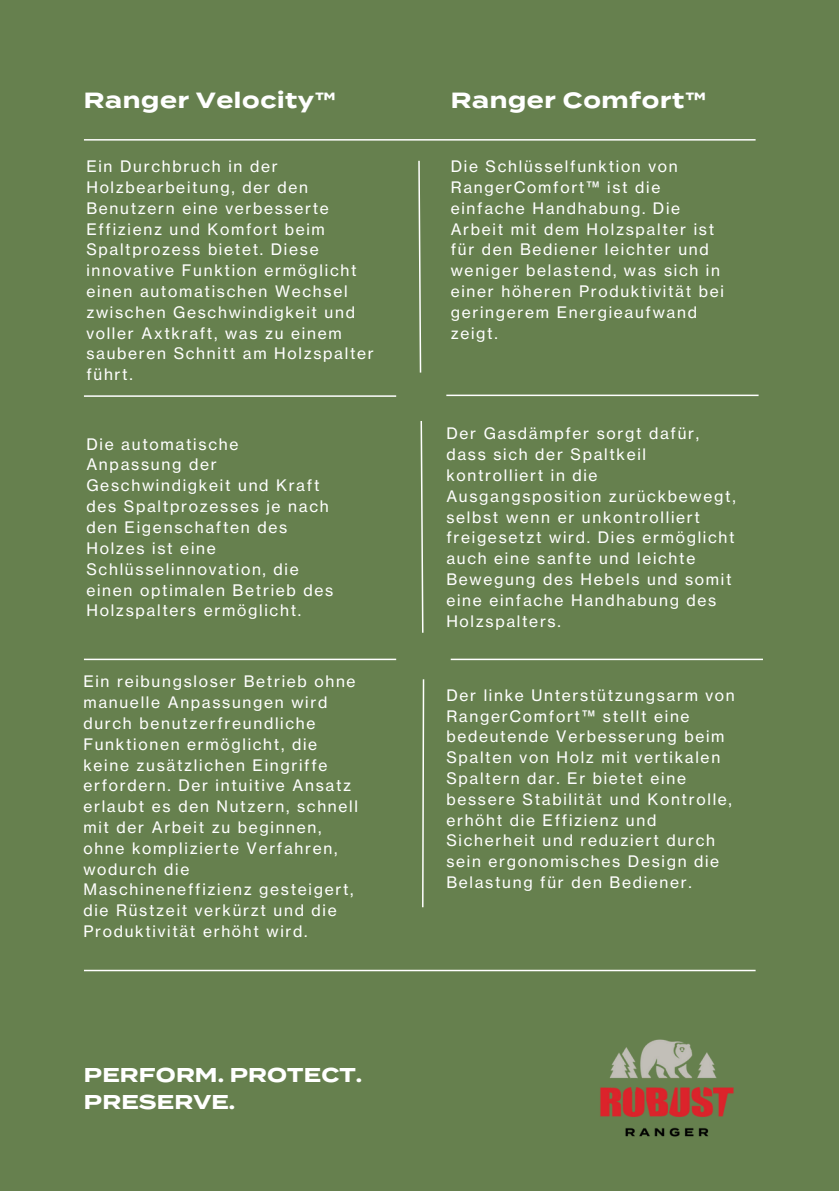
<style>
.page{position:relative;width:839px;height:1191px;background:#fff}
.page>*{position:absolute;margin:0;border:0;box-sizing:border-box;transform-origin:0 0}
.t1{font:700 22px "Termina";letter-spacing:.03em;color:#fff}
.t2{font:700 20px/27px "Termina";letter-spacing:.01em;color:#fff}
.t3{font:15.6px/20.8px "N Haas Grotesk TX Pro 55 Rg";letter-spacing:.11em;color:#fff}
</style>
<div class="page">
<div style="left:0;top:0;width:838px;height:1191px;background:#66804e"></div>
<svg style="left:418px;top:160px;width:4px;height:213px"></svg>
<svg style="left:422px;top:679px;width:3px;height:229px"></svg>
<img style="left:600px;top:1039px;width:134px;height:98px">
<svg style="left:420px;top:421px;width:4px;height:212px"></svg>
<hr style="left:84px;top:395px;width:312px;height:2px;background:#fff">
<hr style="left:446px;top:395px;width:312px;height:1px;background:#fff">
<hr style="left:84px;top:659px;width:312px;height:1px;background:#fff">
<hr style="left:450px;top:659px;width:313px;height:1px;background:#fff">
<hr style="left:84px;top:139px;width:671px;height:2px;background:#fff">
<hr style="left:84px;top:970px;width:671px;height:1px;background:#fff">
<h2 class="t1" style="left:84px;top:87px;width:254px">Ranger Velocity™</h2>
<p class="t3" style="left:86px;top:156px;width:289px">Ein Durchbruch in der<br>Holzbearbeitung, der den<br>Benutzern eine verbesserte<br>Effizienz und Komfort beim<br>Spaltprozess bietet. Diese innovative Funktion ermöglicht einen automatischen Wechsel zwischen Geschwindigkeit und voller Axtkraft, was zu einem sauberen Schnitt am Holzspalter führt.</p>
<p class="t3" style="left:86px;top:433px;width:248px">Die automatische<br>Anpassung der<br>Geschwindigkeit und Kraft des Spaltprozesses je nach den Eigenschaften des<br>Holzes ist eine<br>Schlüsselinnovation, die einen optimalen Betrieb des<br>Holzspalters ermöglicht.</p>
<p class="t3" style="left:83px;top:671px;width:276px">Ein reibungsloser Betrieb ohne manuelle Anpassungen wird durch benutzerfreundliche<br>Funktionen ermöglicht, die keine zusätzlichen Eingriffe erfordern. Der intuitive Ansatz erlaubt es den Nutzern, schnell mit der Arbeit zu beginnen, ohne komplizierte Verfahren, wodurch die<br>Maschineneffizienz gesteigert, die Rüstzeit verkürzt und die<br>Produktivität erhöht wird.</p>
<p class="t2" style="left:84px;top:1061px;width:280px">PERFORM. PROTECT.<br>PRESERVE.</p>
<h1 class="t1" style="left:450px;top:87px;width:257px">Ranger Comfort™</h1>
<p class="t3" style="left:450px;top:156px;width:274px">Die Schlüsselfunktion von<br>RangerComfort™ ist die einfache Handhabung. Die<br>Arbeit mit dem Holzspalter ist für den Bediener leichter und weniger belastend, was sich in einer höheren Produktivität bei geringerem Energieaufwand zeigt.</p>
<p class="t3" style="left:446px;top:423px;width:291px">Der Gasdämpfer sorgt dafür, dass sich der Spaltkeil kontrolliert in die<br>Ausgangsposition zurückbewegt, selbst wenn er unkontrolliert freigesetzt wird. Dies ermöglicht auch eine sanfte und leichte<br>Bewegung des Hebels und somit eine einfache Handhabung des<br>Holzspalters.</p>
<p class="t3" style="left:446px;top:685px;width:290px">Der linke Unterstützungsarm von<br>RangerComfort™ stellt eine bedeutende Verbesserung beim<br>Spalten von Holz mit vertikalen<br>Spaltern dar. Er bietet eine bessere Stabilität und Kontrolle, erhöht die Effizienz und<br>Sicherheit und reduziert durch sein ergonomisches Design die<br>Belastung für den Bediener.</p>
</div>
